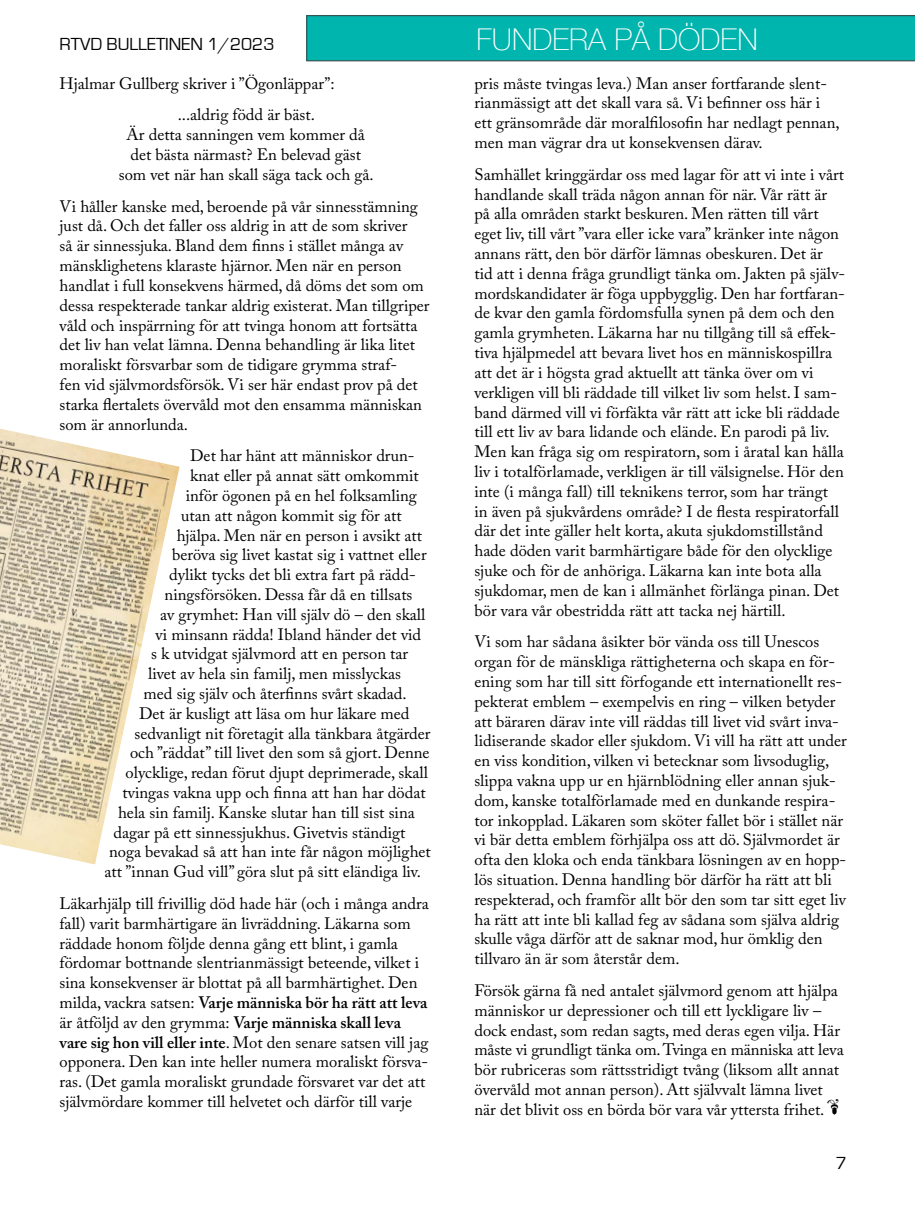
<style>
.page{position:relative;width:915px;height:1212px;background:#fff}
.page>*{position:absolute;margin:0;border:0;box-sizing:border-box;transform-origin:0 0}
.t1{font:100 30px "Helvetica Neue";color:#fff}
.t2{font:18px "Eurostile";color:#000}
.t3{font:16.5px/19.8px "Adobe Caslon Pro";color:#000}
.s1{font-weight:600}
</style>
<div class="page">
<img style="left:0;top:429px;width:179px;height:435px">
<div style="left:306px;top:15px;width:608px;height:46px;background:#00b5ad"></div>
<p class="t2" style="left:60px;top:35px;width:216px">RTVD BULLETINEN 1/2023</p>
<p class="t3" style="left:178px;top:67px;width:158px;line-height:31.8px;text-indent:-118px">Hjalmar Gullberg skriver i ”Ögonläppar”: ...aldrig född är bäst.</p>
<p class="t3" style="left:119px;top:125px;width:256px;text-align:center">Är detta sanningen vem kommer då det bästa närmast? En belevad gäst som vet när han skall säga tack och gå.</p>
<p class="t3" style="left:60px;top:196px;width:371px">Vi håller kanske med, beroende på vår sinnesstämning just då. Och det faller oss aldrig in att de som skriver<br>så är sinnessjuka. Bland dem finns i stället många av mänsklighetens klaraste hjärnor. Men när en person handlat i full konsekvens härmed, då döms det som om dessa respekterade tankar aldrig existerat. Man tillgriper våld och inspärrning för att tvinga honom att fortsätta det liv han velat lämna. Denna behandling är lika litet moraliskt försvarbar som de tidigare grymma straf-<br>fen vid självmordsförsök. Vi ser här endast prov på det starka flertalets övervåld mot den ensamma människan som är annorlunda.</p>
<p class="t3" style="left:190px;top:446px;width:226px">Det har hänt att människor drun-</p>
<p class="t3" style="left:190px;top:465px;width:230px">knat eller på annat sätt omkommit</p>
<p class="t3" style="left:186px;top:485px;width:232px">inför ögonen på en hel folksamling</p>
<p class="t3" style="left:181px;top:505px;width:222px">utan att någon kommit sig för att</p>
<p class="t3" style="left:177px;top:525px;width:247px">hjälpa. Men när en person i avsikt att</p>
<p class="t3" style="left:172px;top:545px;width:256px">beröva sig livet kastat sig i vattnet eller</p>
<p class="t3" style="left:169px;top:564px;width:248px">dylikt tycks det bli extra fart på rädd-</p>
<p class="t3" style="left:165px;top:584px;width:249px">ningsförsöken. Dessa får då en tillsats</p>
<p class="t3" style="left:160px;top:604px;width:267px">av grymhet: Han vill själv dö – den skall</p>
<p class="t3" style="left:156px;top:624px;width:267px">vi minsann rädda! Ibland händer det vid</p>
<p class="t3" style="left:151px;top:644px;width:258px">s k utvidgat självmord att en person tar</p>
<p class="t3" style="left:148px;top:663px;width:254px">livet av hela sin familj, men misslyckas</p>
<p class="t3" style="left:143px;top:683px;width:264px">med sig själv och återfinns svårt skadad.</p>
<p class="t3" style="left:139px;top:703px;width:272px">Det är kusligt att läsa om hur läkare med</p>
<p class="t3" style="left:134px;top:723px;width:297px">sedvanligt nit företagit alla tänkbara åtgärder</p>
<p class="t3" style="left:130px;top:743px;width:301px">och ”räddat” till livet den som så gjort. Denne</p>
<p class="t3" style="left:125px;top:762px;width:304px">olycklige, redan förut djupt deprimerade, skall</p>
<p class="t3" style="left:122px;top:782px;width:304px">tvingas vakna upp och finna att han har dödat</p>
<p class="t3" style="left:118px;top:802px;width:298px">hela sin familj. Kanske slutar han till sist sina</p>
<p class="t3" style="left:113px;top:822px;width:293px">dagar på ett sinnessjukhus. Givetvis ständigt</p>
<p class="t3" style="left:109px;top:842px;width:323px">noga bevakad så att han inte får någon möjlighet</p>
<p class="t3" style="left:104px;top:861px;width:318px">att ”innan Gud vill” göra slut på sitt eländiga liv.</p>
<p class="t3" style="left:59px;top:893px;width:371px">Läkarhjälp till frivillig död hade här (och i många andra fall) varit barmhärtigare än livräddning. Läkarna som räddade honom följde denna gång ett blint, i gamla fördomar bottnande slentrianmässigt beteende, vilket i sina konsekvenser är blottat på all barmhärtighet. Den milda, vackra satsen: <span class="s1">Varje människa bör ha rätt att leva </span>är åtföljd av den grymma: <span class="s1">Varje människa skall leva vare sig hon vill eller inte</span>. Mot den senare satsen vill jag opponera. Den kan inte heller numera moraliskt försva&shy;ras. (Det gamla moraliskt grundade försvaret var det att självmördare kommer till helvetet och därför till varje</p>
<h1 class="t1" style="left:476px;top:16px;width:283px">FUNDERA PÅ DÖDEN</h1>
<p class="t3" style="left:474px;top:73px;width:366px">pris måste tvingas leva.) Man anser fortfarande slent&shy;rianmässigt att det skall vara så. Vi befinner oss här i ett gränsområde där moralfilosofin har nedlagt pennan, men man vägrar dra ut konsekvensen därav.</p>
<p class="t3" style="left:474px;top:164px;width:372px">Samhället kringgärdar oss med lagar för att vi inte i vårt handlande skall träda någon annan för när. Vår rätt är på alla områden starkt beskuren. Men rätten till vårt eget liv, till vårt ”vara eller icke vara” kränker inte någon annans rätt, den bör därför lämnas obeskuren. Det är tid att i denna fråga grundligt tänka om. Jakten på själv&shy;mordskandidater är föga uppbygglig. Den har fortfaran&shy;de kvar den gamla fördomsfulla synen på dem och den gamla grymheten. Läkarna har nu tillgång till så effek&shy;tiva hjälpmedel att bevara livet hos en människospillra att det är i högsta grad aktuellt att tänka över om vi verkligen vill bli räddade till vilket liv som helst. I sam&shy;band därmed vill vi förfäkta vår rätt att icke bli räddade till ett liv av bara lidande och elände. En parodi på liv.<br>Men kan fråga sig om respiratorn, som i åratal kan hålla liv i totalförlamade, verkligen är till välsignelse. Hör den inte (i många fall) till teknikens terror, som har trängt in även på sjukvårdens område? I de flesta respiratorfall där det inte gäller helt korta, akuta sjukdomstillstånd hade döden varit barmhärtigare både för den olycklige sjuke och för de anhöriga. Läkarna kan inte bota alla sjukdomar, men de kan i allmänhet förlänga pinan. Det bör vara vår obestridda rätt att tacka nej härtill.</p>
<p class="t3" style="left:474px;top:632px;width:374px">Vi som har sådana åsikter bör vända oss till Unescos organ för de mänskliga rättigheterna och skapa en för&shy;ening som har till sitt förfogande ett internationellt res&shy;pekterat emblem – exempelvis en ring – vilken betyder att bäraren därav inte vill räddas till livet vid svårt inva&shy;lidiserande skador eller sjukdom. Vi vill ha rätt att under en viss kondition, vilken vi betecknar som livsoduglig, slippa vakna upp ur en hjärnblödning eller annan sjuk&shy;dom, kanske totalförlamade med en dunkande respira&shy;tor inkopplad. Läkaren som sköter fallet bör i stället när vi bär detta emblem förhjälpa oss att dö. Självmordet är ofta den kloka och enda tänkbara lösningen av en hopp&shy;lös situation. Denna handling bör därför ha rätt att bli respekterad, och framför allt bör den som tar sitt eget liv ha rätt att inte bli kallad feg av sådana som själva aldrig skulle våga därför att de saknar mod, hur ömklig den tillvaro än är som återstår dem.</p>
<p class="t3" style="left:474px;top:980px;width:370px">Försök gärna få ned antalet självmord genom att hjälpa människor ur depressioner och till ett lyckligare liv – dock endast, som redan sagts, med deras egen vilja. Här måste vi grundligt tänka om. Tvinga en människa att leva bör rubriceras som rättsstridigt tvång (liksom allt annat övervåld mot annan person). Att självvalt lämna livet när det blivit oss en börda bör vara vår yttersta frihet. 3</p>
<p class="t2" style="left:835px;top:1153px;width:13px">7</p>
</div>
